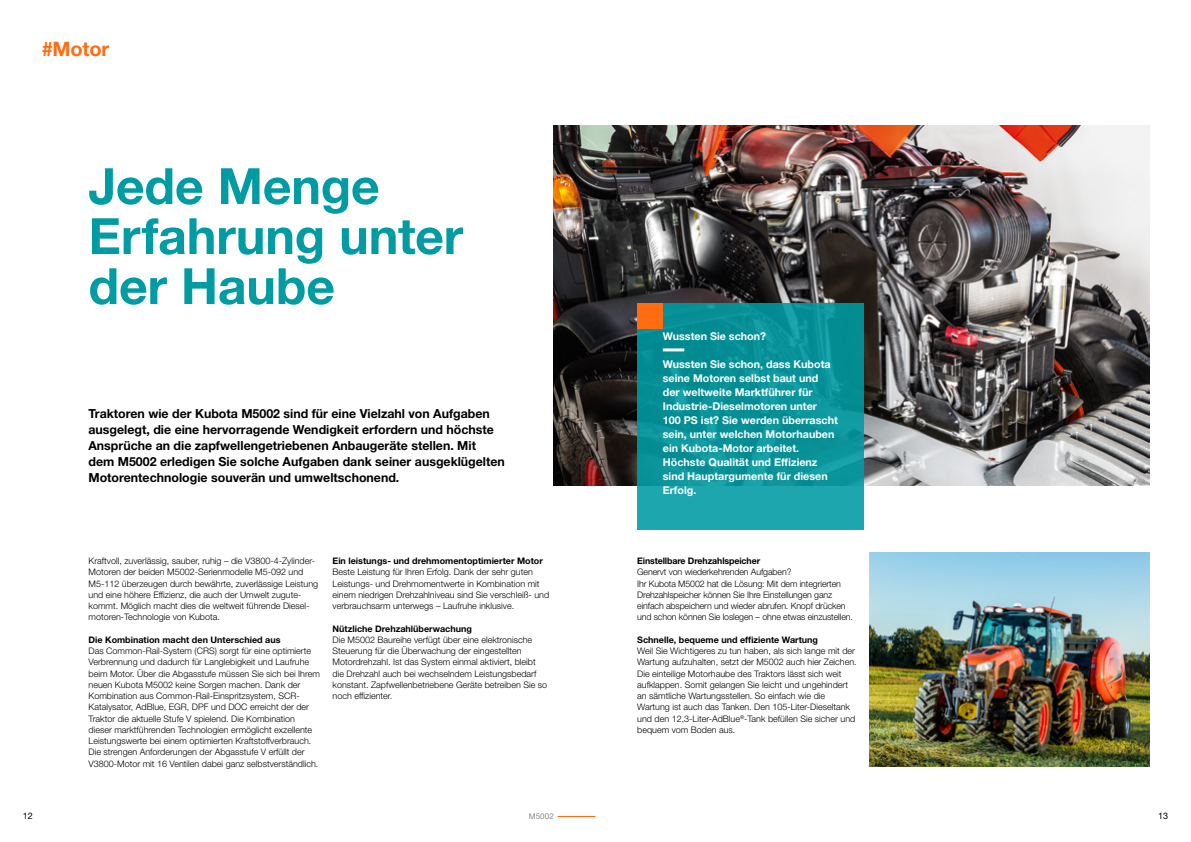
<style>
.page{position:relative;width:1191px;height:842px;background:#fff}
.page>*{position:absolute;margin:0;border:0;box-sizing:border-box;transform-origin:0 0}
.t1{font:700 50px/50px "Helvetica Neue LT Std";letter-spacing:-.005em;color:#009ba3}
.t2{font:700 20px "Helvetica Neue LT Std";letter-spacing:-.01em;color:#ff6c11}
.t3{font:700 12.5px/16px "Helvetica Neue LT Std";color:#000}
.t4{font:700 10.8px/14px "Helvetica Neue LT Std";color:#fff}
.t5{font:300 9px/11.2px "Helvetica Neue LT Std";color:#000}
.t6{font:700 9px "Helvetica Neue LT Std";color:#000}
.t7{font:9px "Helvetica Neue LT Std";color:#000}
.t8{font:8px "Helvetica Neue LT Std";letter-spacing:.01em;color:#878786}
</style>
<div class="page">
<hr style="left:557px;top:816px;width:38px;height:1px;background:#ff6c11">
<img style="left:554px;top:125px;width:595px;height:360px">
<img style="left:870px;top:553px;width:279px;height:213px">
<svg style="left:637px;top:303px;width:227px;height:227px;background:#0c959c"></svg>
<hr style="left:663px;top:348px;width:21px;height:3px;background:#fff">
<div style="left:637px;top:303px;width:26px;height:26px;background:#ff6c11"></div>
<h2 class="t2" style="left:42px;top:36px;width:69px">#Motor</h2>
<h1 class="t1" style="left:88px;top:160px;width:376px">Jede Menge<br>Erfahrung unter der Haube</h1>
<p class="t3" style="left:88px;top:405px;width:418px">Traktoren wie der Kubota M5002 sind für eine Vielzahl von Aufgaben ausgelegt, die eine hervorragende Wendigkeit erfordern und höchste Ansprüche an die zapfwellengetriebenen Anbaugeräte stellen. Mit dem M5002 erledigen Sie solche Aufgaben dank seiner ausgeklügelten Motorentechnologie souverän und umweltschonend.</p>
<p class="t5" style="left:88px;top:555px;width:231px">Kraftvoll, zuverlässig, sauber, ruhig – die V3800-4-Zylinder-Motoren der beiden M5002-Serienmodelle M5-092 und M5-112 überzeugen durch bewährte, zuverlässige Leistung und eine höhere Effizienz, die auch der Umwelt zugute&shy;kommt. Möglich macht dies die weltweit führende Diesel&shy;motoren-Technologie von Kubota.</p>
<p class="t6" style="left:88px;top:634px;width:193px">Die Kombination macht den Unterschied aus</p>
<p class="t5" style="left:88px;top:645px;width:233px">Das Common-Rail-System (CRS) sorgt für eine optimierte Verbrennung und dadurch für Langlebigkeit und Laufruhe beim Motor. Über die Abgasstufe müssen Sie sich bei Ihrem neuen Kubota M5002 keine Sorgen machen. Dank der Kombination aus Common-Rail-Einspritzsystem, SCR-Katalysator, AdBlue, EGR, DPF und DOC erreicht der der Traktor die aktuelle Stufe V spielend. Die Kombination dieser marktführenden Technologien ermöglicht exzellente Leistungswerte bei einem optimierten Kraftstoffverbrauch.<br>Die strengen Anforderungen der Abgasstufe V erfüllt der V3800-Motor mit 16 Ventilen dabei ganz selbstverständlich.</p>
<p class="t6" style="left:332px;top:555px;width:212px">Ein leistungs- und drehmomentoptimierter Motor</p>
<p class="t5" style="left:332px;top:566px;width:218px">Beste Leistung für Ihren Erfolg. Dank der sehr guten Leistungs- und Drehmomentwerte in Kombination mit einem niedrigen Drehzahlniveau sind Sie verschleiß- und verbrauchsarm unterwegs – Laufruhe inklusive.</p>
<p class="t6" style="left:332px;top:623px;width:141px">Nützliche Drehzahlüberwachung</p>
<p class="t5" style="left:332px;top:634px;width:216px">Die M5002 Baureihe verfügt über eine elektronische Steuerung für die Überwachung der eingestellten Motordrehzahl. Ist das System einmal aktiviert, bleibt die Drehzahl auch bei wechselndem Leistungsbedarf konstant. Zapfwellenbetriebene Geräte betreiben Sie so noch effizienter.</p>
<p class="t4" style="left:663px;top:328px;width:105px">Wussten Sie schon?</p>
<p class="t4" style="left:663px;top:356px;width:177px">Wussten Sie schon, dass Kubota seine Motoren selbst baut und der weltweite Marktführer für<br>Industrie-Dieselmotoren unter<br>100 PS ist? Sie werden überrascht sein, unter welchen Motorhauben ein Kubota-Motor arbeitet.<br>Höchste Qualität und Effizienz sind Hauptargumente für diesen<br>Erfolg.</p>
<p class="t6" style="left:637px;top:555px;width:124px">Einstellbare Drehzahlspeicher</p>
<p class="t5" style="left:637px;top:566px;width:217px">Genervt von wiederkehrenden Aufgaben?<br>Ihr Kubota M5002 hat die Lösung: Mit dem integrierten Drehzahlspeicher können Sie Ihre Einstellungen ganz einfach abspeichern und wieder abrufen. Knopf drücken und schon können Sie loslegen – ohne etwas einzustellen.</p>
<p class="t6" style="left:637px;top:634px;width:182px">Schnelle, bequeme und effiziente Wartung</p>
<p class="t5" style="left:637px;top:645px;width:221px">Weil Sie Wichtigeres zu tun haben, als sich lange mit der Wartung aufzuhalten, setzt der M5002 auch hier Zeichen.<br>Die einteilige Motorhaube des Traktors lässt sich weit aufklappen. Somit gelangen Sie leicht und ungehindert an sämtliche Wartungsstellen. So einfach wie die Wartung ist auch das Tanken. Den 105-Liter-Dieseltank und den 12,3-Liter-AdBlue<sup>®</sup>-Tank befüllen Sie sicher und bequem vom Boden aus.</p>
<p class="t7" style="left:23px;top:811px;width:12px">12</p>
<p class="t8" style="left:529px;top:812px;width:27px">M5002</p>
<p class="t7" style="left:1158px;top:811px;width:12px">13</p>
</div>
